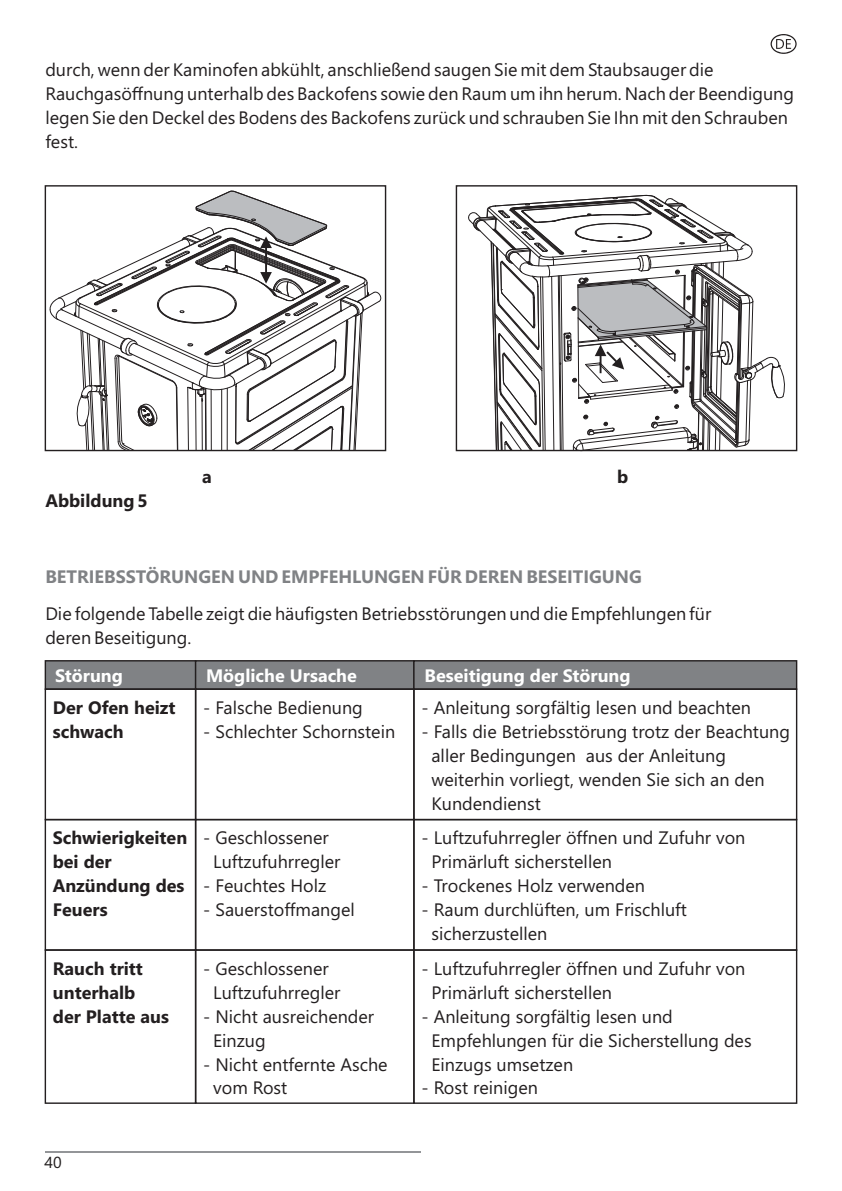
<style>
.page{position:relative;width:842px;height:1191px;background:#fff}
.page>*{position:absolute;margin:0;border:0;box-sizing:border-box;transform-origin:0 0}
.t1{font:18px/24px "Segoe UI";color:#231f20}
.t2{font:700 18px/24px "Segoe UI";color:#231f20}
.t3{font:700 18px "Segoe UI";color:#808285}
.t4{font:700 18px "Segoe UI";color:#fff}
.t5{font:16px "Segoe UI";color:#231f20}
</style>
<div class="page">
<svg style="left:770px;top:34px;width:27px;height:20px"></svg>
<hr style="left:45px;top:1151px;width:376px;height:1px;background:#939598">
<svg style="left:44px;top:660px;width:754px;height:30px;background:#7b7c7f"></svg>
<div style="left:45px;top:688px;width:151px;height:132px;border:1px solid #231f20"></div>
<div style="left:195px;top:688px;width:220px;height:132px;border:1px solid #231f20"></div>
<div style="left:413px;top:688px;width:384px;height:132px;border:1px solid #231f20"></div>
<div style="left:45px;top:819px;width:151px;height:131px;border:1px solid #231f20"></div>
<div style="left:195px;top:819px;width:220px;height:131px;border:1px solid #231f20"></div>
<div style="left:413px;top:819px;width:384px;height:131px;border:1px solid #231f20"></div>
<div style="left:45px;top:949px;width:151px;height:154px;border:1px solid #231f20"></div>
<div style="left:195px;top:949px;width:220px;height:154px;border:1px solid #231f20"></div>
<div style="left:413px;top:949px;width:384px;height:154px;border:1px solid #231f20"></div>
<svg style="left:50px;top:191px;width:333px;height:260px"></svg>
<svg style="left:468px;top:195px;width:318px;height:257px"></svg>
<p class="t1" style="left:45px;top:59px;width:750px">durch, wenn der Kaminofen abkühlt, anschließend saugen Sie mit dem Staubsauger die Rauchgasöffnung unterhalb des Backofens sowie den Raum um ihn herum. Nach der Beendigung legen Sie den Deckel des Bodens des Backofens zurück und schrauben Sie Ihn mit den Schrauben fest.</p>
<p class="t2" style="left:45px;top:490px;width:104px">Abbildung 5</p>
<p class="t2" style="left:202px;top:466px;width:11px">a</p>
<p class="t2" style="left:617px;top:466px;width:13px">b</p>
<p class="t3" style="left:45px;top:570px;width:598px">BETRIEBSSTÖRUNGEN UND EMPFEHLUNGEN FÜR DEREN BESEITIGUNG</p>
<p class="t1" style="left:45px;top:603px;width:667px">Die folgende Tabelle zeigt die häufigsten Betriebsstörungen und die Empfehlungen für deren Beseitigung.</p>
<p class="t4" style="left:425px;top:668px;width:207px">Beseitigung der Störung</p>
<p class="t1" style="left:422px;top:697px;width:331px">- Anleitung sorgfältig lesen und beachten</p>
<p class="t1" style="left:431px;top:721px;width:360px;text-indent:-10px">- Falls die Betriebsstörung trotz der Beachtung aller Bedingungen aus der Anleitung weiterhin vorliegt, wenden Sie sich an den Kundendienst</p>
<p class="t1" style="left:431px;top:827px;width:315px;text-indent:-10px">- Luftzufuhrregler öffnen und Zufuhr von<br>Primärluft sicherstellen</p>
<p class="t1" style="left:422px;top:875px;width:225px">- Trockenes Holz verwenden</p>
<p class="t1" style="left:431px;top:899px;width:257px;text-indent:-10px">- Raum durchlüften, um Frischluft sicherzustellen</p>
<p class="t1" style="left:431px;top:958px;width:315px;text-indent:-10px">- Luftzufuhrregler öffnen und Zufuhr von<br>Primärluft sicherstellen</p>
<p class="t1" style="left:431px;top:1006px;width:322px;text-indent:-10px">- Anleitung sorgfältig lesen und<br>Empfehlungen für die Sicherstellung des<br>Einzugs umsetzen</p>
<p class="t1" style="left:422px;top:1077px;width:118px">- Rost reinigen</p>
<p class="t4" style="left:206px;top:668px;width:152px">Mögliche Ursache</p>
<p class="t1" style="left:203px;top:697px;width:161px">- Falsche Bedienung</p>
<p class="t1" style="left:203px;top:721px;width:193px">- Schlechter Schornstein</p>
<p class="t4" style="left:55px;top:668px;width:69px">Störung</p>
<p class="t2" style="left:53px;top:697px;width:124px">Der Ofen heizt schwach</p>
<p class="t2" style="left:53px;top:827px;width:136px">Schwierigkeiten bei der<br>Anzündung des<br>Feuers</p>
<p class="t1" style="left:213px;top:827px;width:129px;text-indent:-10px">- Geschlossener<br>Luftzufuhrregler</p>
<p class="t1" style="left:203px;top:875px;width:124px">- Feuchtes Holz</p>
<p class="t1" style="left:203px;top:899px;width:153px">- Sauerstoffmangel</p>
<p class="t2" style="left:53px;top:958px;width:118px">Rauch tritt unterhalb<br>der Platte aus</p>
<p class="t1" style="left:213px;top:958px;width:129px;text-indent:-10px">- Geschlossener<br>Luftzufuhrregler</p>
<p class="t1" style="left:213px;top:1006px;width:163px;text-indent:-10px">- Nicht ausreichender<br>Einzug</p>
<p class="t1" style="left:213px;top:1053px;width:176px;text-indent:-10px">- Nicht entfernte Asche vom Rost</p>
<p class="t5" style="left:45px;top:1156px;width:19px">40</p>
</div>
